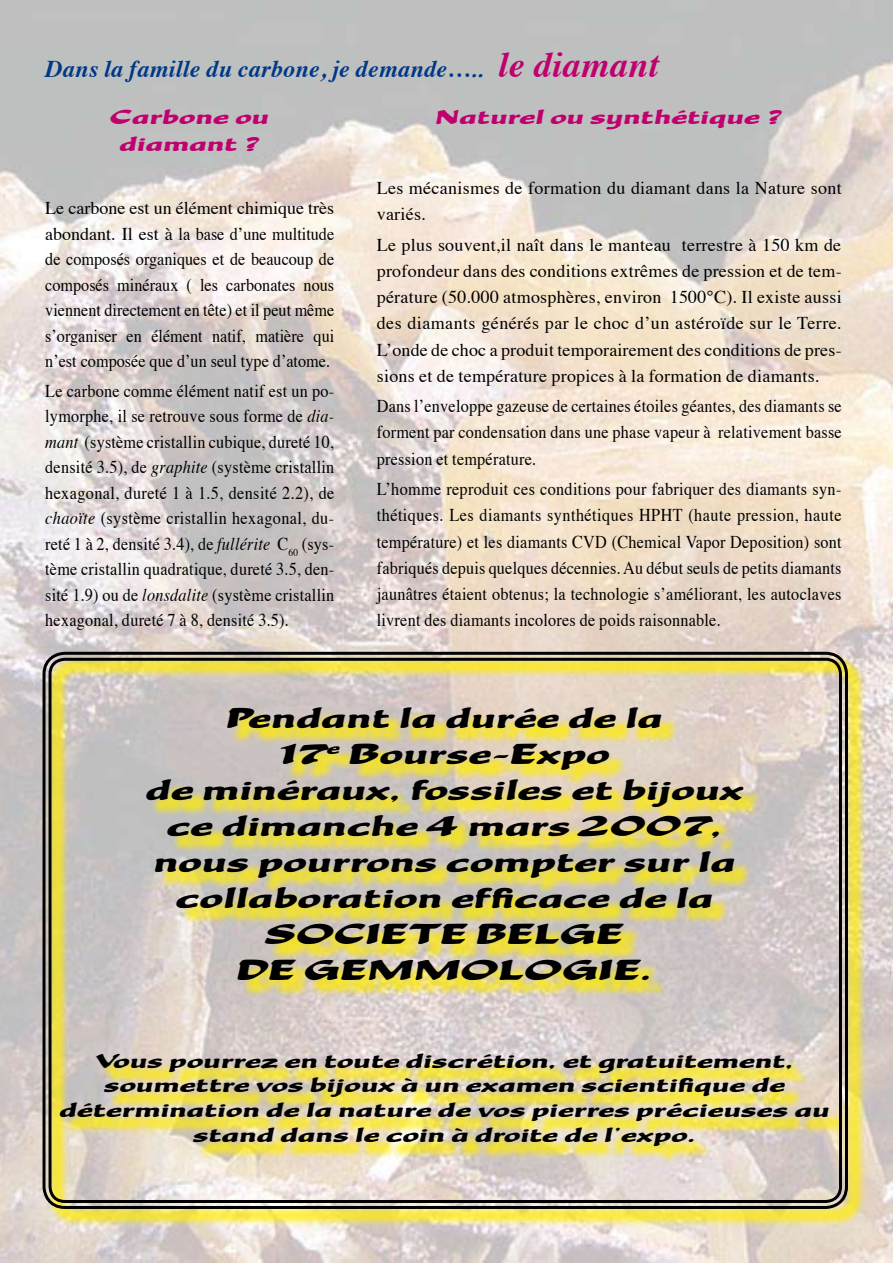
<style>
.page{position:relative;width:893px;height:1263px;background:#fff}
.page>*{position:absolute;margin:0;border:0;box-sizing:border-box;transform-origin:0 0}
.t1{font:30px/36px "Becka Script LT";letter-spacing:.005em;color:#000;text-align:center;scale:1.3 1}
.t2{font:italic 700 24px "Times";letter-spacing:.015em;color:#003888}
.t3{font:21px/24.8px "Becka Script LT";letter-spacing:.005em;color:#000;text-align:center;scale:1.3 1}
.t4{font:21px/26.2px "Becka Script LT";letter-spacing:.005em;color:#bf006e;text-align:center;scale:1.3 1}
.t5{font:18px/25.5px "Times";letter-spacing:.015em;color:#000;text-align:justify;scale:.9 1}
.t6{font:18px/25.5px "Times";letter-spacing:.015em;color:#000;text-align:justify}
.s1{font-size:36px;color:#bf006e}
.s2{font-style:italic}
</style>
<div class="page">
<img style="left:0;top:0;width:893px;height:1263px">
<div style="left:44px;top:653px;width:824px;height:575px;background:#ffec00;opacity:.75"></div>
<div style="left:43px;top:652px;width:805px;height:557px;border:3px solid #000;border-radius:21px"></div>
<div style="left:49px;top:658px;width:793px;height:545px;border:3px solid #000;border-radius:15px"></div>
<h2 class="t2" style="left:45px;top:46px;width:615px">Dans la famille du carbone, je demande….. <span class="s1">le diamant</span></h2>
<p class="t4" style="left:110px;top:105px;width:124px">Carbone ou diamant ?</p>
<p class="t4" style="left:436px;top:105px;width:268px">Naturel ou synthétique ?</p>
<p class="t6" style="left:45px;top:194px;width:291px">Le carbone est un élément chimique très abondant. Il est à la base d’une multitude de composés organiques et de beaucoup de composés minéraux ( les carbonates nous viennent directement en tête) et il peut même s’organiser en élément natif, matière qui n’est composée que d’un seul type d’atome.</p>
<p class="t5" style="left:45px;top:377px;width:323px">Le carbone comme élément natif est un po&shy;lymorphe, il se retrouve sous forme de <span class="s2">dia&shy;mant</span> (système cristallin cubique, dureté 10, densité 3.5), de <span class="s2">graphite</span> (système cristallin hexagonal, dureté 1 à 1.5, densité 2.2), de <span class="s2">chaoïte</span> (système cristallin hexagonal, du&shy;reté 1 à 2, densité 3.4), de <span class="s2">fullérite</span> C<sub>60</sub> (sys&shy;tème cristallin quadratique, dureté 3.5, den&shy;sité 1.9) ou de <span class="s2">lonsdalite</span> (système cristallin hexagonal, dureté 7 à 8, densité 3.5).</p>
<p class="t6" style="left:377px;top:173px;width:466px;line-height:26.2px">Les mécanismes de formation du diamant dans la Nature sont variés.</p>
<p class="t6" style="left:377px;top:230px;width:466px;line-height:26.2px">Le plus souvent,il naît dans le manteau terrestre à 150 km de profondeur dans des conditions extrêmes de pression et de tem&shy;pérature (50.000 atmosphères, environ 1500°C). Il existe aussi des diamants générés par le choc d’un astéroïde sur le Terre.<br>L’onde de choc a produit temporairement des conditions de pres&shy;sions et de température propices à la formation de diamants.</p>
<p class="t5" style="left:377px;top:391px;width:518px;line-height:26.2px">Dans l’enveloppe gazeuse de certaines étoiles géantes, des diamants se forment par condensation dans une phase vapeur à relativement basse pression et température.</p>
<p class="t5" style="left:377px;top:474px;width:518px;line-height:26.2px">L’homme reproduit ces conditions pour fabriquer des diamants syn&shy;thétiques. Les diamants synthétiques HPHT (haute pression, haute température) et les diamants CVD (Chemical Vapor Deposition) sont fabriqués depuis quelques décennies. Au début seuls de petits diamants jaunâtres étaient obtenus; la technologie s’améliorant, les autoclaves livrent des diamants incolores de poids raisonnable.</p>
<h1 class="t1" style="left:146px;top:700px;width:461px">Pendant la durée de la<br>17<sup>e</sup> Bourse-Expo<br>de minéraux, fossiles et bijoux ce dimanche 4 mars 2007, nous pourrons compter sur la collaboration efficace de la<br>SOCIETE BELGE<br>DE GEMMOLOGIE.</h1>
<p class="t3" style="left:60px;top:1048px;width:594px">Vous pourrez en toute discrétion, et gratuitement, soumettre vos bijoux à un examen scientifique de détermination de la nature de vos pierres précieuses au stand dans le coin à droite de l’expo.</p>
</div>
